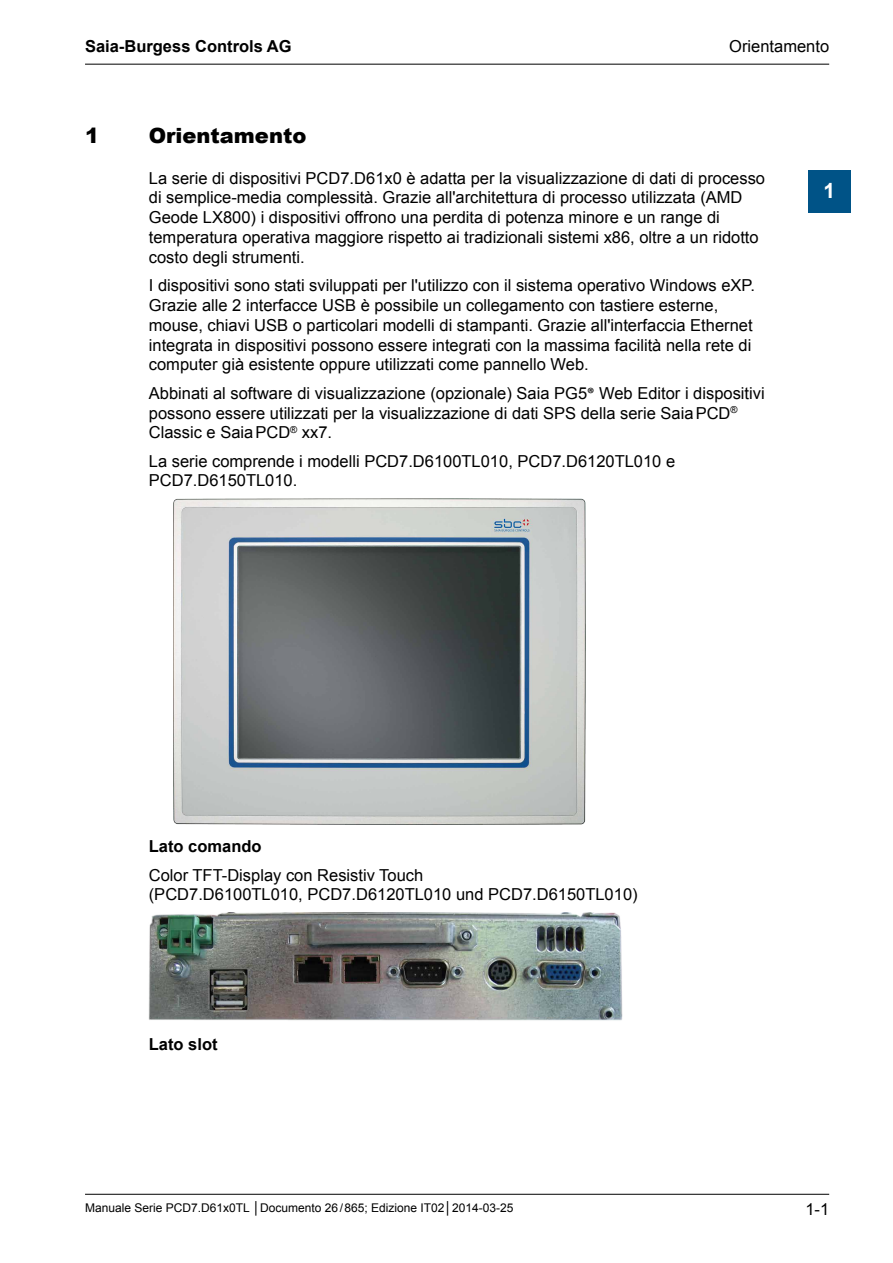
<style>
.page{position:relative;width:893px;height:1263px;background:#fff}
.page>*{position:absolute;margin:0;border:0;box-sizing:border-box;transform-origin:0 0}
.Überschrift_1{font:900 21px "Arial";color:#000}
.t1{font:700 21px "Arial";color:#fff}
.Fliesstext{font:16.5px/19.8px "Arial";color:#000}
.Fliesstext-2{font:700 16.5px "Arial";color:#000}
.t2{font:12px "Arial";color:#000}
.s1{font-family:"Myriad Pro";font-weight:600}
</style>
<div class="page">
<hr style="left:85px;top:64px;width:744px;height:1px;background:#000">
<hr style="left:85px;top:1194px;width:744px;height:1px;background:#000">
<div style="left:808px;top:170px;width:42px;height:43px;background:#005387"></div>
<img style="left:174px;top:498px;width:412px;height:326px">
<img style="left:149px;top:912px;width:473px;height:109px">
<p class="Fliesstext-2" style="left:85px;top:36px;width:208px">Saia-Burgess Controls AG</p>
<p class="Fliesstext" style="left:729px;top:37px;width:101px">Orientamento</p>
<p class="Überschrift_1" style="left:85px;top:120px;width:16px">1</p>
<p class="Überschrift_1" style="left:149px;top:120px;width:159px">Orientamento</p>
<p class="Fliesstext" style="left:149px;top:168px;width:618px">La serie di dispositivi PCD7.D61x0 è adatta per la visualizzazione di dati di processo di semplice-media complessità. Grazie all'architettura di processo utilizzata (AMD Geode LX800) i dispositivi offrono una perdita di potenza minore e un range di temperatura operativa maggiore rispetto ai tradizionali sistemi x86, oltre a un ridotto costo degli strumenti.</p>
<p class="Fliesstext" style="left:149px;top:276px;width:608px">I dispositivi sono stati sviluppati per l'utilizzo con il sistema operativo Windows eXP.<br>Grazie alle 2 interfacce USB è possibile un collegamento con tastiere esterne, mouse, chiavi USB o particolari modelli di stampanti. Grazie all'interfaccia Ethernet integrata in dispositivi possono essere integrati con la massima facilità nella rete di computer già esistente oppure utilizzati come pannello Web.</p>
<p class="Fliesstext" style="left:149px;top:383px;width:617px">Abbinati al software di visualizzazione (opzionale) Saia PG5<span class="s1">®</span> Web Editor i dispositivi possono essere utilizzati per la visualizzazione di dati SPS della serie SaiaPCD<sup>®<br></sup>Classic e SaiaPCD<sup>®</sup> xx7.</p>
<p class="Fliesstext" style="left:149px;top:451px;width:528px">La serie comprende i modelli PCD7.D6100TL010, PCD7.D6120TL010 e<br>PCD7.D6150TL010.</p>
<p class="t1" style="left:823px;top:177px;width:13px">1</p>
<p class="Fliesstext-2" style="left:149px;top:835px;width:114px">Lato comando</p>
<p class="Fliesstext" style="left:149px;top:865px;width:490px">Color TFT-Display con Resistiv Touch<br>(PCD7.D6100TL010, PCD7.D6120TL010 und PCD7.D6150TL010)</p>
<p class="Fliesstext-2" style="left:149px;top:1033px;width:70px">Lato slot</p>
<p class="t2" style="left:85px;top:1200px;width:430px">Manuale Serie PCD7.D61x0TL │Documento 26/865; Edizione IT02│2014-03-25</p>
<p class="Fliesstext" style="left:805px;top:1200px;width:25px">1-1</p>
</div>
